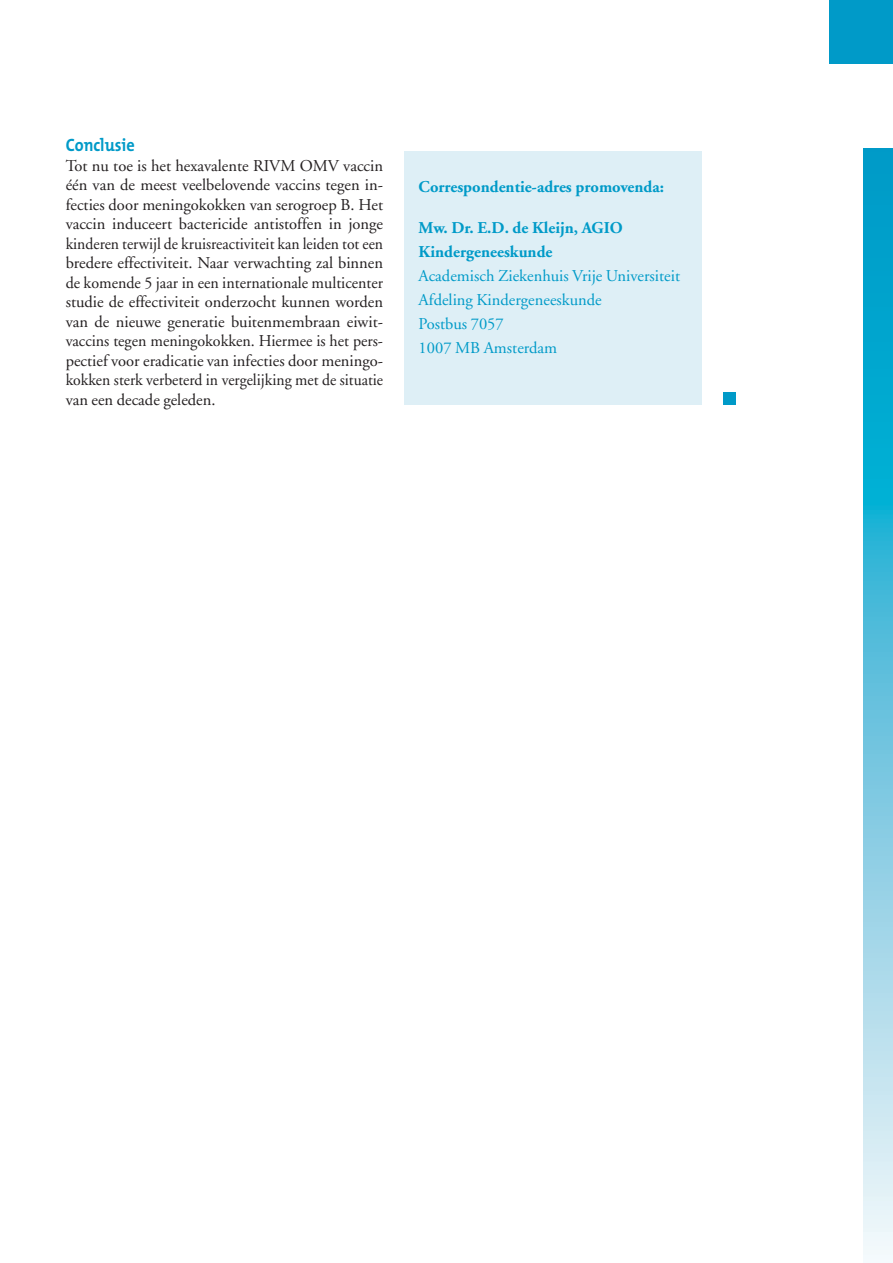
<style>
.page{position:relative;width:893px;height:1263px;background:#fff}
.page>*{position:absolute;margin:0;border:0;box-sizing:border-box;transform-origin:0 0}
.t1{font:700 18px "The Mix";color:#009ac8;scale:.9 1}
.t2{font:16.5px/19.5px "Adobe Garamond";color:#231f20;text-align:justify}
.t3{font:16.5px/24px "Adobe Garamond";color:#009ac8}
.t4{font:700 16.5px/24px "Adobe Garamond";color:#009ac8}
</style>
<div class="page">
<svg style="left:864px;top:149px;width:29px;height:14px"></svg>
<hr style="left:864px;top:166px;width:29px;height:2px;background:#009bc8">
<svg style="left:864px;top:171px;width:29px;height:1px"></svg>
<hr style="left:864px;top:175px;width:29px;height:2px;background:#009cc8">
<svg style="left:864px;top:180px;width:29px;height:14px"></svg>
<hr style="left:864px;top:197px;width:29px;height:2px;background:#009dc9">
<svg style="left:864px;top:202px;width:29px;height:1px"></svg>
<hr style="left:864px;top:206px;width:29px;height:2px;background:#009eca">
<svg style="left:864px;top:211px;width:29px;height:14px"></svg>
<hr style="left:864px;top:228px;width:29px;height:2px;background:#009fca">
<svg style="left:864px;top:233px;width:29px;height:1px"></svg>
<hr style="left:864px;top:237px;width:29px;height:2px;background:#009fca">
<svg style="left:864px;top:242px;width:29px;height:14px"></svg>
<hr style="left:864px;top:259px;width:29px;height:2px;background:#00a1cb">
<svg style="left:864px;top:264px;width:29px;height:1px"></svg>
<hr style="left:864px;top:268px;width:29px;height:2px;background:#00a1cb">
<svg style="left:864px;top:273px;width:29px;height:23px"></svg>
<hr style="left:864px;top:299px;width:29px;height:2px;background:#00a3cc">
<svg style="left:864px;top:304px;width:29px;height:23px"></svg>
<hr style="left:864px;top:330px;width:29px;height:2px;background:#00a5ce">
<svg style="left:864px;top:335px;width:29px;height:23px"></svg>
<hr style="left:864px;top:361px;width:29px;height:2px;background:#00a7cf">
<svg style="left:864px;top:366px;width:29px;height:23px"></svg>
<hr style="left:864px;top:392px;width:29px;height:2px;background:#00a9d0">
<svg style="left:864px;top:397px;width:29px;height:23px"></svg>
<hr style="left:864px;top:423px;width:29px;height:2px;background:#00acd2">
<svg style="left:864px;top:428px;width:29px;height:23px"></svg>
<hr style="left:864px;top:454px;width:29px;height:2px;background:#00aed3">
<svg style="left:864px;top:459px;width:29px;height:23px"></svg>
<hr style="left:864px;top:485px;width:29px;height:2px;background:#00b0d5">
<svg style="left:864px;top:490px;width:29px;height:23px"></svg>
<hr style="left:864px;top:516px;width:29px;height:2px;background:#14b3d6">
<svg style="left:864px;top:521px;width:29px;height:23px"></svg>
<hr style="left:864px;top:547px;width:29px;height:2px;background:#2cb5d7">
<svg style="left:864px;top:552px;width:29px;height:23px"></svg>
<hr style="left:864px;top:578px;width:29px;height:2px;background:#3cb7d8">
<svg style="left:864px;top:583px;width:29px;height:23px"></svg>
<hr style="left:864px;top:609px;width:29px;height:2px;background:#49b9d9">
<svg style="left:864px;top:614px;width:29px;height:23px"></svg>
<hr style="left:864px;top:640px;width:29px;height:2px;background:#54bcda">
<svg style="left:864px;top:645px;width:29px;height:23px"></svg>
<hr style="left:864px;top:671px;width:29px;height:2px;background:#5dbedc">
<svg style="left:864px;top:676px;width:29px;height:23px"></svg>
<hr style="left:864px;top:702px;width:29px;height:2px;background:#67c1de">
<svg style="left:864px;top:707px;width:29px;height:23px"></svg>
<hr style="left:864px;top:733px;width:29px;height:2px;background:#6ec3df">
<svg style="left:864px;top:738px;width:29px;height:23px"></svg>
<hr style="left:864px;top:764px;width:29px;height:2px;background:#77c6e0">
<svg style="left:864px;top:769px;width:29px;height:23px"></svg>
<hr style="left:864px;top:795px;width:29px;height:2px;background:#7fc9e2">
<svg style="left:864px;top:800px;width:29px;height:23px"></svg>
<hr style="left:864px;top:826px;width:29px;height:2px;background:#87cce3">
<svg style="left:864px;top:831px;width:29px;height:23px"></svg>
<hr style="left:864px;top:857px;width:29px;height:2px;background:#8fcfe5">
<svg style="left:864px;top:862px;width:29px;height:23px"></svg>
<hr style="left:864px;top:888px;width:29px;height:2px;background:#97d1e6">
<svg style="left:864px;top:893px;width:29px;height:23px"></svg>
<hr style="left:864px;top:919px;width:29px;height:2px;background:#9fd4e7">
<svg style="left:864px;top:924px;width:29px;height:23px"></svg>
<hr style="left:864px;top:950px;width:29px;height:2px;background:#a7d7e9">
<svg style="left:864px;top:955px;width:29px;height:23px"></svg>
<hr style="left:864px;top:981px;width:29px;height:2px;background:#aedbeb">
<svg style="left:864px;top:986px;width:29px;height:1px"></svg>
<hr style="left:864px;top:990px;width:29px;height:2px;background:#b0dbeb">
<svg style="left:864px;top:995px;width:29px;height:14px"></svg>
<hr style="left:864px;top:1012px;width:29px;height:2px;background:#b6deec">
<svg style="left:864px;top:1017px;width:29px;height:1px"></svg>
<hr style="left:864px;top:1021px;width:29px;height:2px;background:#b8deec">
<svg style="left:864px;top:1026px;width:29px;height:14px"></svg>
<hr style="left:864px;top:1043px;width:29px;height:2px;background:#bee1ee">
<svg style="left:864px;top:1048px;width:29px;height:1px"></svg>
<hr style="left:864px;top:1052px;width:29px;height:2px;background:#c0e2ee">
<svg style="left:864px;top:1057px;width:29px;height:14px"></svg>
<hr style="left:864px;top:1074px;width:29px;height:2px;background:#c5e4f0">
<svg style="left:864px;top:1079px;width:29px;height:1px"></svg>
<hr style="left:864px;top:1083px;width:29px;height:2px;background:#c8e5f0">
<svg style="left:864px;top:1088px;width:29px;height:14px"></svg>
<hr style="left:864px;top:1105px;width:29px;height:2px;background:#cde8f2">
<svg style="left:864px;top:1110px;width:29px;height:1px"></svg>
<hr style="left:864px;top:1114px;width:29px;height:2px;background:#cfe8f2">
<svg style="left:864px;top:1119px;width:29px;height:14px"></svg>
<hr style="left:864px;top:1136px;width:29px;height:2px;background:#d5ebf3">
<svg style="left:864px;top:1141px;width:29px;height:1px"></svg>
<hr style="left:864px;top:1145px;width:29px;height:2px;background:#d7ecf4">
<svg style="left:864px;top:1150px;width:29px;height:14px"></svg>
<hr style="left:864px;top:1167px;width:29px;height:2px;background:#ddeff6">
<svg style="left:864px;top:1172px;width:29px;height:1px"></svg>
<hr style="left:864px;top:1176px;width:29px;height:2px;background:#dff0f6">
<svg style="left:864px;top:1181px;width:29px;height:14px"></svg>
<hr style="left:864px;top:1198px;width:29px;height:2px;background:#e5f3f7">
<svg style="left:864px;top:1203px;width:29px;height:1px"></svg>
<hr style="left:864px;top:1207px;width:29px;height:2px;background:#e7f4f9">
<svg style="left:864px;top:1212px;width:29px;height:14px"></svg>
<hr style="left:864px;top:1229px;width:29px;height:2px;background:#ecf6f9">
<svg style="left:864px;top:1234px;width:29px;height:1px"></svg>
<hr style="left:864px;top:1238px;width:29px;height:2px;background:#f0f8fb">
<svg style="left:864px;top:1243px;width:29px;height:16px"></svg>
<div style="left:830px;top:0;width:63px;height:64px;background:#009ac8"></div>
<div style="left:723px;top:392px;width:13px;height:13px;background:#009ac8"></div>
<div style="left:404px;top:151px;width:298px;height:254px;background:#deeff6"></div>
<p class="t1" style="left:66px;top:136px;width:78px">Conclusie</p>
<p class="t2" style="left:66px;top:157px;width:319px">Tot nu toe is het hexavalente RIVM OMV vaccin één van de meest veelbelovende vaccins tegen in&shy;fecties door meningokokken van serogroep B. Het vaccin induceert bactericide antistoffen in jonge kinderen terwijl de kruisreactiviteit kan leiden tot een bredere effectiviteit. Naar verwachting zal binnen de komende 5 jaar in een internationale multicenter studie de effectiviteit onderzocht kunnen worden van de nieuwe generatie buitenmembraan eiwit&shy;vaccins tegen meningokokken. Hiermee is het pers&shy;pectief voor eradicatie van infecties door meningo&shy;kokken sterk verbeterd in vergelijking met de situatie van een decade geleden.</p>
<p class="t4" style="left:419px;top:177px;width:247px">Correspondentie-adres promovenda:</p>
<p class="t4" style="left:419px;top:217px;width:206px">Mw. Dr. E.D. de Kleijn, AGIO<br>Kindergeneeskunde</p>
<p class="t3" style="left:419px;top:265px;width:263px">Academisch Ziekenhuis Vrije Universiteit<br>Afdeling Kindergeneeskunde<br>Postbus 7057<br>1007 MB Amsterdam</p>
</div>
